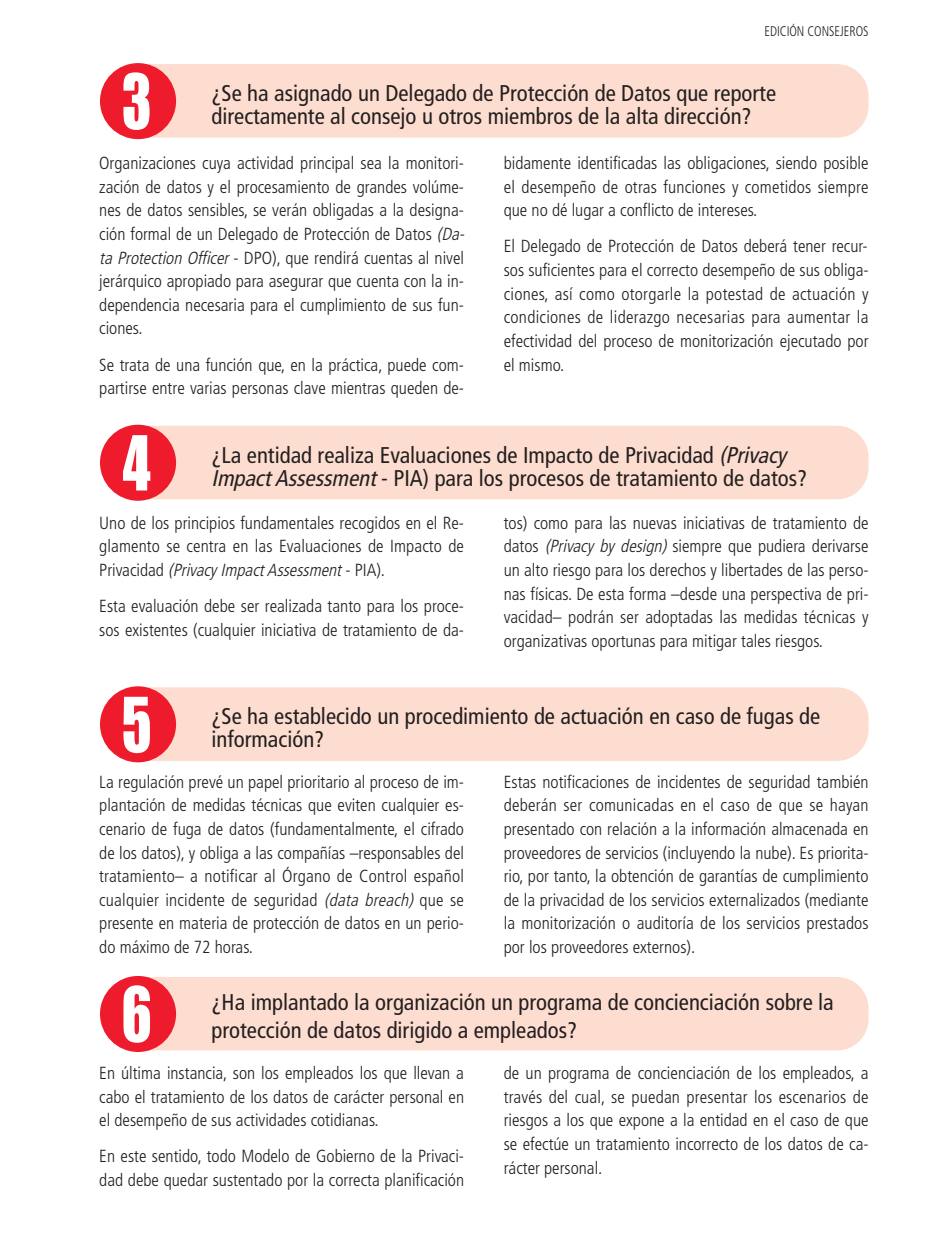
<style>
.page{position:relative;width:942px;height:1239px;background:#fff}
.page>*{position:absolute;margin:0;border:0;box-sizing:border-box;transform-origin:0 0}
.t1{font:70px "Impact";color:#fff;scale:.8 1}
.t2{font:condensed 22.75px "Frutiger";color:#231f20}
.t3{font:300 condensed 17.5px/23.6px "Frutiger";color:#231f20;text-align:justify}
.t4{font:300 condensed 14px "Frutiger";color:#231f20;scale:.9 1}
.s1{font-style:italic}
</style>
<div class="page">
<div style="left:115px;top:64px;width:753px;height:74px;background:#fdddd0;border-radius:32px"></div>
<div style="left:100px;top:63px;width:76px;height:76px;background:#ee1b2c;border-radius:50%"></div>
<div style="left:115px;top:687px;width:753px;height:74px;background:#fdddd0;border-radius:32px"></div>
<div style="left:100px;top:686px;width:76px;height:76px;background:#ee1b2c;border-radius:50%"></div>
<div style="left:115px;top:426px;width:753px;height:73px;background:#fdddd0;border-radius:32px"></div>
<div style="left:100px;top:425px;width:76px;height:76px;background:#ee1b2c;border-radius:50%"></div>
<div style="left:115px;top:977px;width:753px;height:74px;background:#fdddd0;border-radius:32px"></div>
<div style="left:100px;top:976px;width:76px;height:76px;background:#ee1b2c;border-radius:50%"></div>
<p class="t4" style="left:764px;top:26px;width:117px">EDICIÓN CONSEJEROS</p>
<h1 class="t1" style="left:122px;top:79px;width:39px">3</h1>
<h2 class="t2" style="left:211px;top:84px;width:566px">¿Se ha asignado un Delegado de Protección de Datos que reporte</h2>
<h2 class="t2" style="left:211px;top:106px;width:541px">directamente al consejo u otros miembros de la alta dirección?</h2>
<p class="t3" style="left:99px;top:153px;width:370px;text-align:left">Organizaciones cuya actividad principal sea la monitori&shy;zación de datos y el procesamiento de grandes volúme&shy;nes de datos sensibles, se verán obligadas a la designa&shy;ción formal de un Delegado de Protección de Datos <span class="s1">(Da&shy;ta Protection Officer</span>- DPO), que rendirá cuentas al nivel jerárquico apropiado para asegurar que cuenta con la in&shy;dependencia necesaria para el cumplimiento de sus fun&shy;ciones.</p>
<p class="t3" style="left:99px;top:354px;width:366px">Se trata de una función que, en la práctica, puede com&shy;partirse entre varias personas clave mientras queden de-</p>
<p class="t3" style="left:504px;top:153px;width:366px">bidamente identificadas las obligaciones, siendo posible el desempeño de otras funciones y cometidos siempre que no dé lugar a conflicto de intereses.</p>
<p class="t3" style="left:504px;top:236px;width:366px">El Delegado de Protección de Datos deberá tener recur&shy;sos suficientes para el correcto desempeño de sus obliga&shy;ciones, así como otorgarle la potestad de actuación y condiciones de liderazgo necesarias para aumentar la efectividad del proceso de monitorización ejecutado por el mismo.</p>
<h1 class="t1" style="left:123px;top:441px;width:36px">4</h1>
<h2 class="t2" style="left:211px;top:446px;width:576px">¿La entidad realiza Evaluaciones de Impacto de Privacidad <span class="s1">(Privacy</span></h2>
<h2 class="t2" style="left:211px;top:469px;width:597px"><span class="s1">ImpactAssessment</span>- PIA) para los procesos de tratamiento de datos?</h2>
<p class="t3" style="left:99px;top:512px;width:366px">Uno de los principios fundamentales recogidos en el Re&shy;glamento se centra en las Evaluaciones de Impacto de P r i v a c i d a d <span class="s1">(Privacy ImpactAssessment</span> - P I A ) .</p>
<p class="t3" style="left:99px;top:596px;width:366px">Esta evaluación debe ser realizada tanto para los proce&shy;sos existentes (cualquier iniciativa de tratamiento de da-</p>
<p class="t3" style="left:504px;top:512px;width:366px">tos) como para las nuevas iniciativas de tratamiento de datos <span class="s1">(Privacy by design)</span> siempre que pudiera derivarse un alto riesgo para los derechos y libertades de las perso&shy;nas físicas. De esta forma –desde una perspectiva de pri&shy;vacidad– podrán ser adoptadas las medidas técnicas y organizativas oportunas para mitigar tales riesgos.</p>
<h1 class="t1" style="left:122px;top:702px;width:39px">5</h1>
<h2 class="t2" style="left:211px;top:707px;width:610px">¿Se ha establecido un procedimiento de actuación en caso de fugas de</h2>
<h2 class="t2" style="left:211px;top:729px;width:114px">información?</h2>
<p class="t3" style="left:99px;top:771px;width:366px">La regulación prevé un papel prioritario al proceso de im&shy;plantación de medidas técnicas que eviten cualquier es&shy;cenario de fuga de datos (fundamentalmente, el cifrado de los datos), y obliga a las compañías –responsables del tratamiento– a notificar al Órgano de Control español cualquier incidente de seguridad <span class="s1">(data breach)</span> que se presente en materia de protección de datos en un perio&shy;do máximo de 72 horas.</p>
<p class="t3" style="left:504px;top:771px;width:366px">Estas notificaciones de incidentes de seguridad también deberán ser comunicadas en el caso de que se hayan presentado con relación a la información almacenada en proveedores de servicios (incluyendo la nube). Es priorita&shy;rio, por tanto, la obtención de garantías de cumplimiento de la privacidad de los servicios externalizados (mediante la monitorización o auditoría de los servicios prestados por los proveedores externos).</p>
<h1 class="t1" style="left:121px;top:992px;width:39px">6</h1>
<h2 class="t2" style="left:211px;top:993px;width:623px">¿Ha implantado la organización un programa de concienciación sobre la</h2>
<h2 class="t2" style="left:211px;top:1021px;width:367px">protección de datos dirigido a empleados?</h2>
<p class="t3" style="left:99px;top:1063px;width:366px">En última instancia, son los empleados los que llevan a cabo el tratamiento de los datos de carácter personal en el desempeño de sus actividades cotidianas.</p>
<p class="t3" style="left:99px;top:1146px;width:366px">En este sentido, todo Modelo de Gobierno de la Privaci&shy;dad debe quedar sustentado por la correcta planificación</p>
<p class="t3" style="left:504px;top:1063px;width:366px">de un programa de concienciación de los empleados, a través del cual, se puedan presentar los escenarios de riesgos a los que expone a la entidad en el caso de que se efectúe un tratamiento incorrecto de los datos de ca&shy;rácter personal.</p>
</div>
